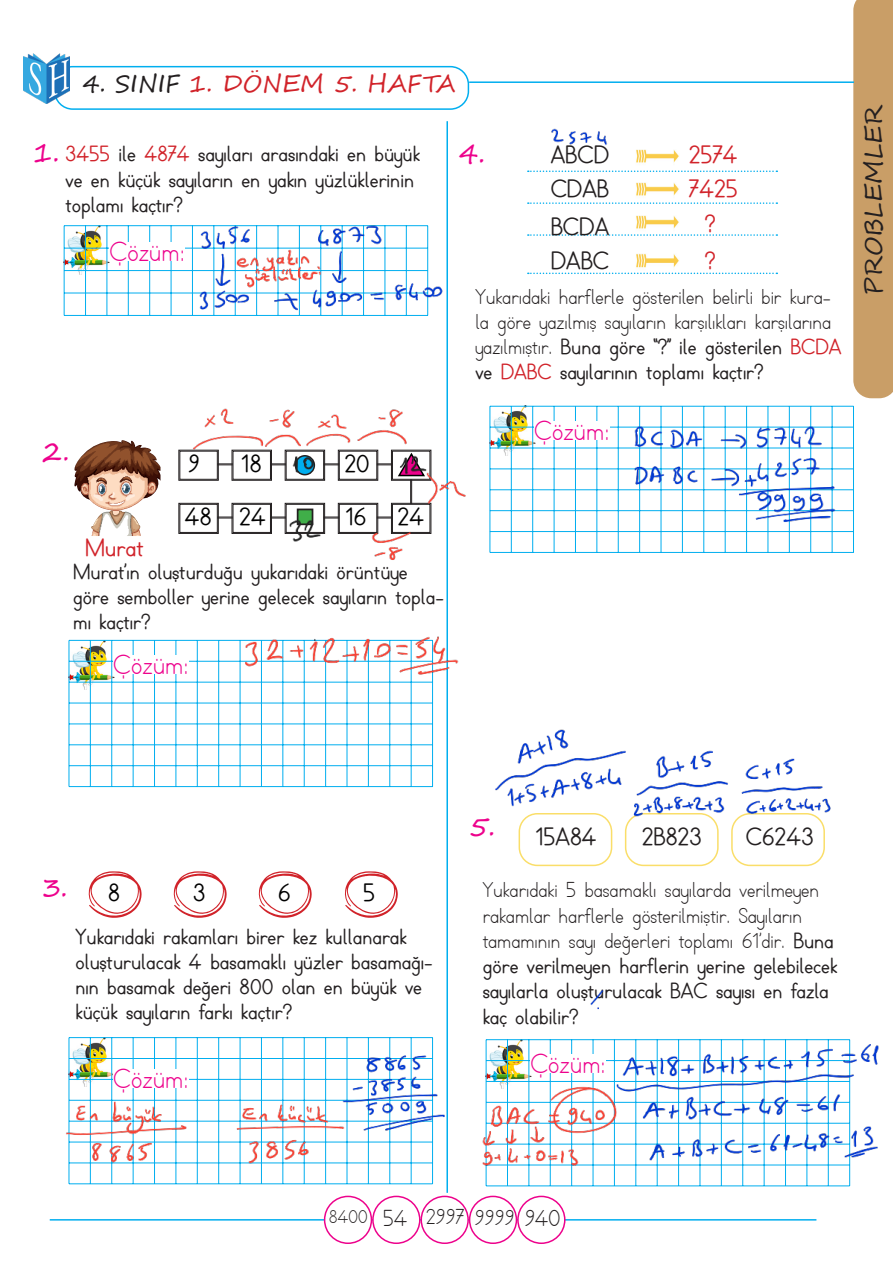
<style>
.page{position:relative;width:893px;height:1263px;background:#fff}
.page>*{position:absolute;margin:0;border:0;box-sizing:border-box;transform-origin:0 0}
.t1{font:27px "TTKB Dik Temel Abece";color:#ed028c}
.t2{font:27px "Segoe Print";color:#ed028c}
.t3{font:700 24px "TTKB Dik Temel Abece";color:#231f20}
.t4{font:24px "Segoe Script";color:#d1232a}
.t5{font:700 24px "TTKB Dik Temel Abece";color:#000}
.t6{font:700 24px "TTKB Dik Temel Abece";color:#d1232a}
.t7{font:24px "Segoe Script";color:#231f20}
.t8{font:22.5px "TTKB Dik Temel Abece";color:#231f20}
.t9{font:21px/25.2px "TTKB Dik Temel Abece";color:#231f20}
.t10{font:700 21px/25.2px "TTKB Dik Temel Abece";color:#231f20}
.t11{font:18px "TTKB Dik Temel Abece";color:#231f20}
.s1{color:#231f20}
.s2{color:#d1232a}
.s3{font-weight:700}
.s4{font-weight:700;color:#d1232a}
.s5{font-size:22.5px}
</style>
<div class="page">
<img style="left:23px;top:0;width:870px;height:1244px">
<p class="t4" style="left:82px;top:64px;width:375px"><span class="s1">4. SINIF</span> 1. DÖNEM 5. HAFTA</p>
<p class="t2" style="left:33px;top:129px;width:28px">1.</p>
<p class="t10" style="left:66px;top:142px;width:356px"><span class="s2">3455</span> ile <span class="s2">4874</span> sayıları arasındaki en büyük ve en küçük sayıların en yakın yüzlüklerinin toplamı kaçtır?</p>
<p class="t1" style="left:110px;top:235px;width:77px">Çözüm:</p>
<p class="t2" style="left:459px;top:129px;width:28px">4.</p>
<p class="t3" style="left:551px;top:140px;width:60px">ABCD</p>
<p class="t3" style="left:551px;top:174px;width:60px">CDAB</p>
<p class="t3" style="left:551px;top:211px;width:60px">BCDA</p>
<p class="t6" style="left:689px;top:140px;width:50px">2574</p>
<p class="t6" style="left:689px;top:174px;width:50px">7425</p>
<p class="t6" style="left:705px;top:209px;width:12px">?</p>
<p class="t3" style="left:551px;top:245px;width:60px">DABC</p>
<p class="t6" style="left:705px;top:245px;width:12px">?</p>
<p class="t9" style="left:475px;top:284px;width:368px">Yukarıdaki harflerle gösterilen belirli bir kura&shy;la göre yazılmış sayıların karşılıkları karşılarına yazılmıştır. <span class="s3">Buna göre ‘‘?’’ ile gösterilen</span> <span class="s4">BCDA </span><span class="s3">ve</span> <span class="s4">DABC</span> <span class="s3">sayılarının toplamı kaçtır?</span></p>
<p class="t2" style="left:43px;top:427px;width:29px">2.</p>
<p class="t6" style="left:85px;top:533px;width:60px">Murat</p>
<p class="t5" style="left:188px;top:449px;width:13px">9</p>
<p class="t5" style="left:185px;top:502px;width:28px">48</p>
<p class="t5" style="left:241px;top:449px;width:22px">18</p>
<p class="t5" style="left:239px;top:502px;width:28px">24</p>
<p class="t5" style="left:344px;top:449px;width:27px">20</p>
<p class="t5" style="left:345px;top:502px;width:22px">16</p>
<p class="t5" style="left:398px;top:502px;width:28px">24</p>
<p class="t10" style="left:73px;top:560px;width:372px">Murat’ın oluşturduğu yukarıdaki örüntüye göre semboller yerine gelecek sayıların topla&shy;mı kaçtır?</p>
<p class="t1" style="left:113px;top:648px;width:77px">Çözüm:</p>
<p class="t1" style="left:534px;top:414px;width:77px">Çözüm:</p>
<p class="t7" style="left:854px;top:296px;width:193px;rotate:-90deg">PROBLEMLER</p>
<p class="t2" style="left:42px;top:863px;width:27px">3.</p>
<p class="t5" style="left:108px;top:877px;width:13px">8</p>
<p class="t5" style="left:193px;top:877px;width:14px">3</p>
<p class="t5" style="left:278px;top:877px;width:14px">6</p>
<p class="t5" style="left:363px;top:877px;width:13px">5</p>
<p class="t10" style="left:75px;top:924px;width:359px">Yukarıdaki rakamları birer kez kullanarak oluşturulacak 4 basamaklı yüzler basamağı&shy;nın basamak değeri 800 olan en büyük ve küçük sayıların farkı kaçtır?</p>
<p class="t1" style="left:113px;top:1062px;width:77px">Çözüm:</p>
<p class="t2" style="left:469px;top:802px;width:28px">5.</p>
<p class="t3" style="left:535px;top:822px;width:63px">15A84</p>
<p class="t3" style="left:642px;top:822px;width:62px">2B823</p>
<p class="t3" style="left:746px;top:822px;width:70px">C6243</p>
<p class="t9" style="left:483px;top:878px;width:356px">Yukarıdaki 5 basamaklı sayılarda verilmeyen rakamlar harflerle gösterilmiştir. Sayıların tamamının sayı değerleri toplamı 61’dir. <span class="s3">Buna göre verilmeyen harflerin yerine gelebilecek sayılarla oluşturulacak BAC sayısı en fazla kaç olabilir?</span></p>
<p class="t1" style="left:530px;top:1047px;width:77px">Çözüm:</p>
<p class="t11" style="left:329px;top:1206px;width:40px">8400</p>
<p class="t8" style="left:383px;top:1205px;width:26px">54</p>
<p class="t9" style="left:426px;top:1204px;width:41px">2997</p>
<p class="t9" style="left:475px;top:1206px;width:87px">9999 <span class="s5">940</span></p>
</div>
